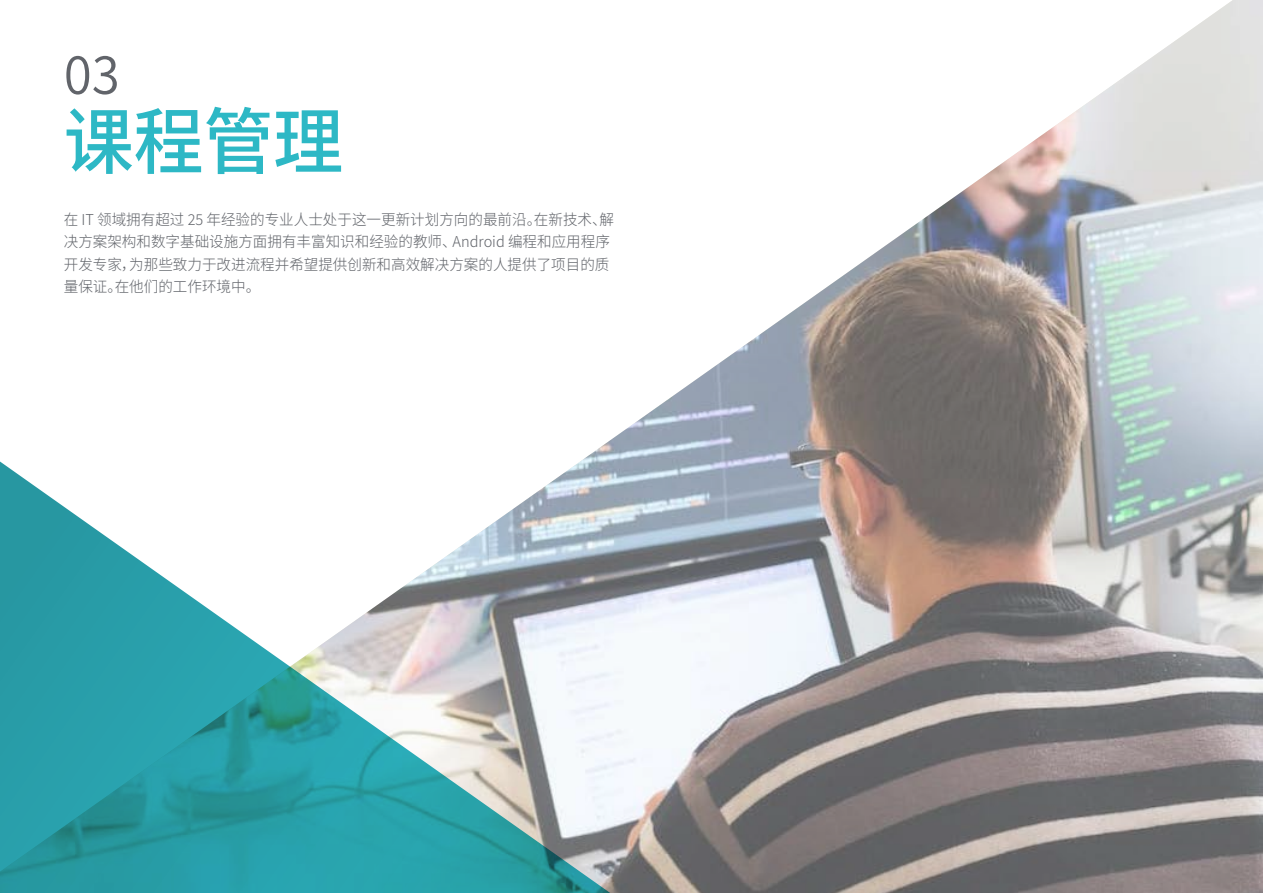
<style>
.page{position:relative;width:1263px;height:893px;background:#fff}
.page>*{position:absolute;margin:0;border:0;box-sizing:border-box;transform-origin:0 0}
.t1{font:500 72px "Source Han Sans CN";color:#2db8c5}
.t2{font:52.5px "Source Han Sans CN";color:#61646a}
.t3{font:300 15px/22.5px "Source Han Sans CN";color:#61646a}
</style>
<div class="page">
<img style="left:602px;top:0;width:661px;height:893px">
<svg style="left:0;top:446px;width:640px;height:447px"></svg>
<h2 class="t2" style="left:64px;top:45px;width:57px">03</h2>
<h1 class="t1" style="left:64px;top:101px;width:281px">课程管理</h1>
<p class="t3" style="left:64px;top:208px;width:552px">在 IT 领域拥有超过 25 年经验的专业人士处于这一更新计划方向的最前沿。在新技术、解决方案架构和数字基础设施方面拥有丰富知识和经验的教师、Android 编程和应用程序开发专家，为那些致力于改进流程并希望提供创新和高效解决方案的人提供了项目的质量保证。在他们的工作环境中。</p>
</div>
